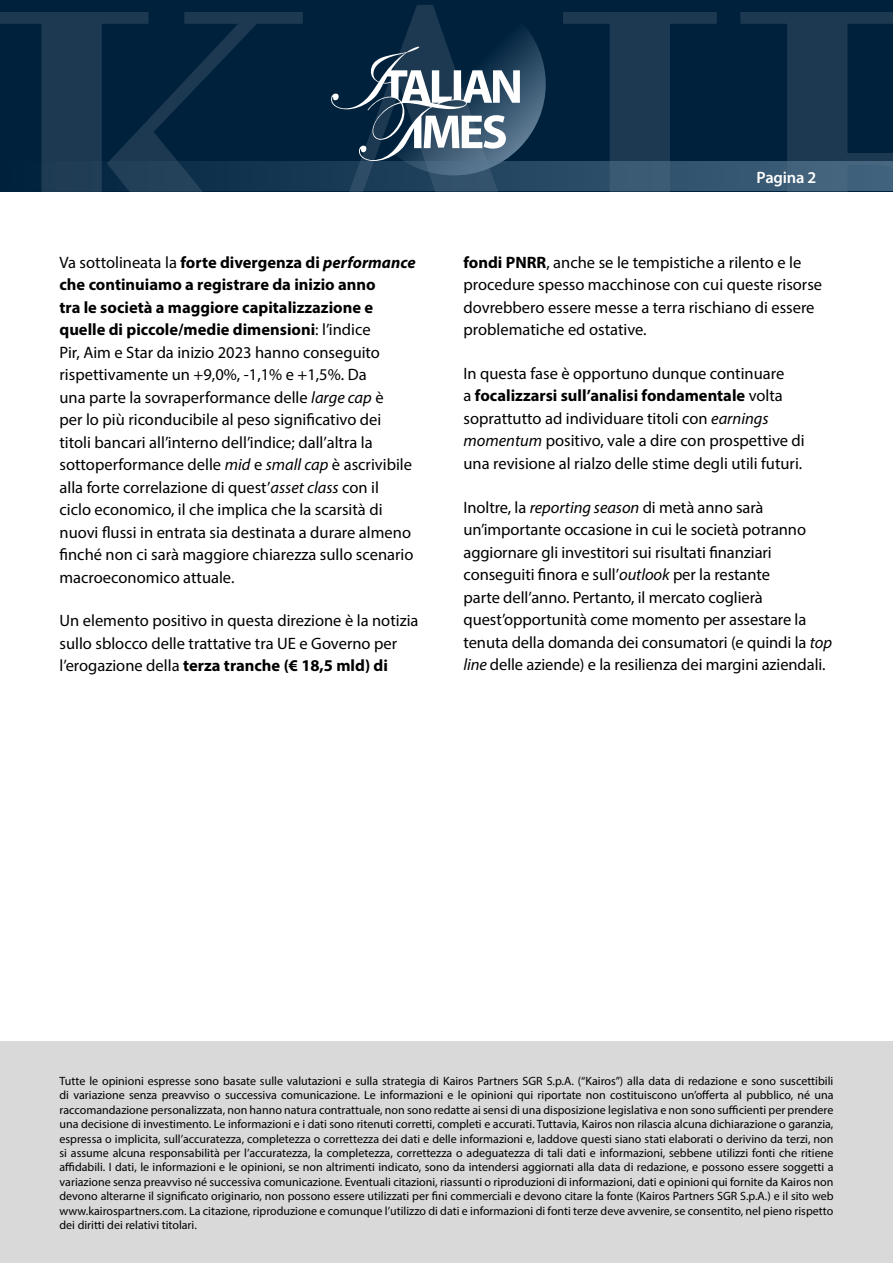
<style>
.page{position:relative;width:893px;height:1263px;background:#fff}
.page>*{position:absolute;margin:0;border:0;box-sizing:border-box;transform-origin:0 0}
.t1{font:16.5px/22.5px "Myriad Pro";color:#000}
.t2{font:600 16.5px "Myriad Pro";letter-spacing:-.01em;color:#fff}
.t3{font:12px/14.4px "Myriad Pro";color:#000;text-align:justify}
.s1{font-weight:700}
.s2{font-weight:700;font-style:italic}
.s3{font-style:italic}
</style>
<div class="page">
<svg style="left:0;top:0;width:893px;height:192px;background:#092842"></svg>
<svg style="left:331px;top:19px;width:224px;height:143px;background:#3b556b"></svg>
<svg style="left:0;top:162px;width:893px;height:29px;background:#284862"></svg>
<div style="left:0;top:1042px;width:893px;height:221px;background:#d9d9d9"></div>
<p class="t1" style="left:60px;top:250px;width:358px">Va sottolineata la <span class="s1">forte divergenza di</span> <span class="s2">performance </span><span class="s1">che continuiamo a registrare da inizio anno<br>tra le società a maggiore capitalizzazione e quelle di piccole/medie dimensioni</span>: l’indice<br>Pir, Aim e Star da inizio 2023 hanno conseguito rispettivamente un +9,0%, -1,1% e +1,5%. Da<br>una parte la sovraperformance delle <span class="s3">large cap</span> è<br>per lo più riconducibile al peso significativo dei titoli bancari all’interno dell’indice; dall’altra la sottoperformance delle <span class="s3">mid</span> e <span class="s3">small cap</span> è ascrivibile alla forte correlazione di quest’<span class="s3">asset class</span> con il<br>ciclo economico, il che implica che la scarsità di nuovi flussi in entrata sia destinata a durare almeno finché non ci sarà maggiore chiarezza sullo scenario macroeconomico attuale.</p>
<p class="t1" style="left:60px;top:609px;width:360px">Un elemento positivo in questa direzione è la notizia sullo sblocco delle trattative tra UE e Governo per l’erogazione della <span class="s1">terza tranche (€ 18,5 mld) di</span></p>
<p class="t2" style="left:757px;top:167px;width:61px">Pagina 2</p>
<p class="t1" style="left:463px;top:250px;width:360px"><span class="s1">fondi PNRR</span>, anche se le tempistiche a rilento e le procedure spesso macchinose con cui queste risorse dovrebbero essere messe a terra rischiano di essere problematiche ed ostative.</p>
<p class="t1" style="left:463px;top:362px;width:343px">In questa fase è opportuno dunque continuare<br>a <span class="s1">focalizzarsi sull’analisi fondamentale</span> volta soprattutto ad individuare titoli con <span class="s3">earnings momentum</span> positivo, vale a dire con prospettive di una revisione al rialzo delle stime degli utili futuri.</p>
<p class="t1" style="left:463px;top:495px;width:370px">Inoltre, la <span class="s3">reporting season</span> di metà anno sarà un’importante occasione in cui le società potranno aggiornare gli investitori sui risultati finanziari conseguiti finora e sull’<span class="s3">outlook</span> per la restante<br>parte dell’anno. Pertanto, il mercato coglierà quest’opportunità come momento per assestare la tenuta della domanda dei consumatori (e quindi la <span class="s3">top line</span> delle aziende) e la resilienza dei margini aziendali.</p>
<p class="t3" style="left:60px;top:1073px;width:775px">Tutte le opinioni espresse sono basate sulle valutazioni e sulla strategia di Kairos Partners SGR S.p.A. (“Kairos”) alla data di redazione e sono suscettibili di variazione senza preavviso o successiva comunicazione. Le informazioni e le opinioni qui riportate non costituiscono un’offerta al pubblico, né una raccomandazione personalizzata, non hanno natura contrattuale, non sono redatte ai sensi di una disposizione legislativa e non sono sufficienti per prendere una decisione di investimento. Le informazioni e i dati sono ritenuti corretti, completi e accurati. Tuttavia, Kairos non rilascia alcuna dichiarazione o garanzia, espressa o implicita, sull’accuratezza, completezza o correttezza dei dati e delle informazioni e, laddove questi siano stati elaborati o derivino da terzi, non si assume alcuna responsabilità per l’accuratezza, la completezza, correttezza o adeguatezza di tali dati e informazioni, sebbene utilizzi fonti che ritiene affidabili. I dati, le informazioni e le opinioni, se non altrimenti indicato, sono da intendersi aggiornati alla data di redazione, e possono essere soggetti a variazione senza preavviso né successiva comunicazione. Eventuali citazioni, riassunti o riproduzioni di informazioni, dati e opinioni qui fornite da Kairos non devono alterarne il significato originario, non possono essere utilizzati per fini commerciali e devono citare la fonte (Kairos Partners SGR S.p.A.) e il sito web www.kairospartners.com. La citazione, riproduzione e comunque l’utilizzo di dati e informazioni di fonti terze deve avvenire, se consentito, nel pieno rispetto dei diritti dei relativi titolari.</p>
</div>
